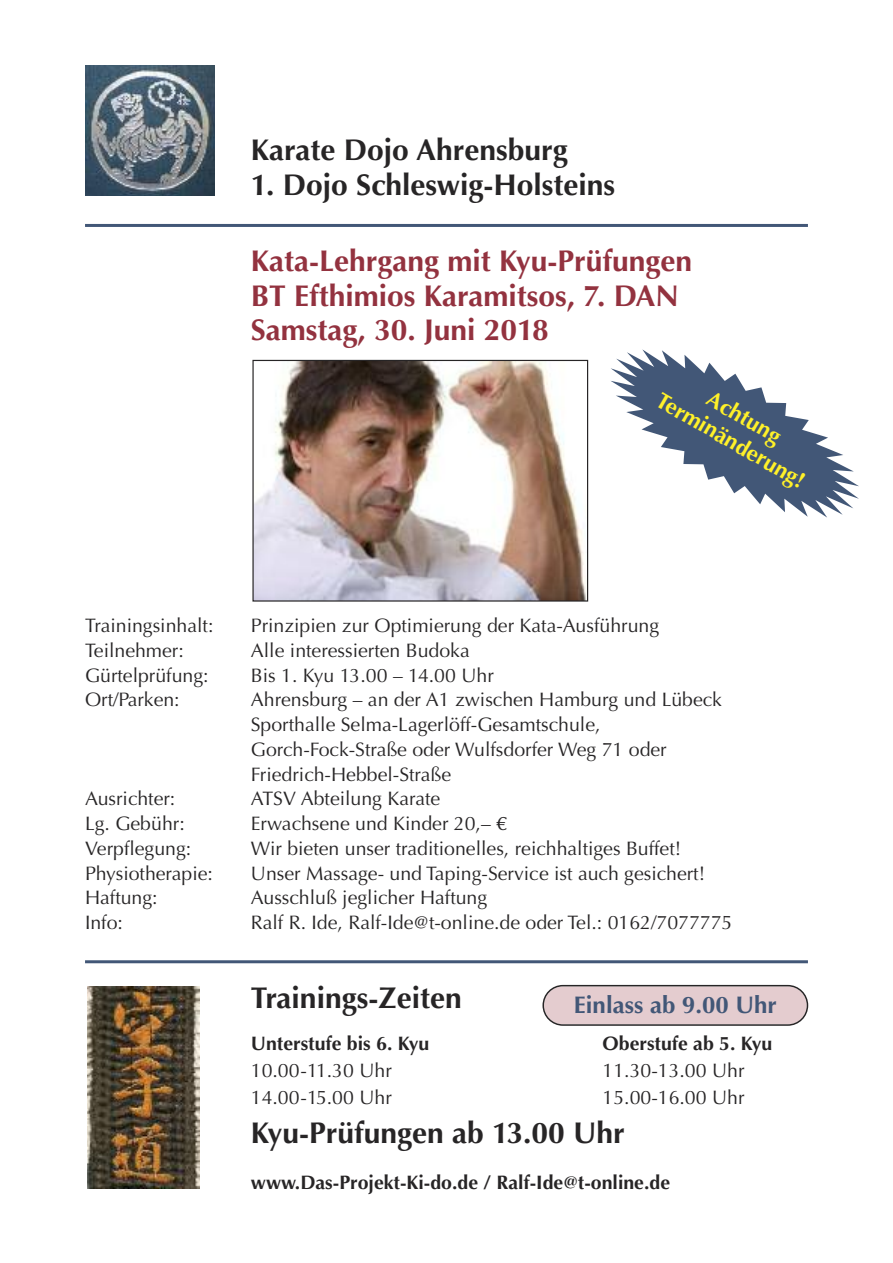
<style>
.page{position:relative;width:893px;height:1263px;background:#fff}
.page>*{position:absolute;margin:0;border:0;box-sizing:border-box;transform-origin:0 0}
.t1{font:700 30px "Optima";color:#272526}
.t2{font:700 30px/34.5px "Optima";color:#93323f}
.t3{font:700 24px "Optima";color:#425777}
.t4{font:700 22.5px/26.7px "Optima";color:#fff129;text-align:center}
.t5{font:19.5px/24.8px "Optima";color:#272526}
.t6{font:700 19.5px "Optima";color:#272526}
</style>
<div class="page">
<img style="left:87px;top:986px;width:112px;height:202px">
<img style="left:254px;top:362px;width:332px;height:238px">
<div style="left:252px;top:360px;width:336px;height:242px;border:1px solid #272526"></div>
<img style="left:85px;top:66px;width:130px;height:129px">
<hr style="left:85px;top:224px;width:723px;height:3px;background:#425777">
<hr style="left:85px;top:960px;width:723px;height:3px;background:#425777">
<svg style="left:542px;top:985px;width:266px;height:41px;background:#d6c1c4"></svg>
<svg style="left:611px;top:349px;width:248px;height:169px"></svg>
<h1 class="t1" style="left:251px;top:133px;width:318px">Karate Dojo Ahrensburg</h1>
<h1 class="t1" style="left:251px;top:167px;width:366px">1. Dojo Schleswig-Holsteins</h1>
<h1 class="t2" style="left:251px;top:244px;width:443px">Kata-Lehrgang mit Kyu-Prüfungen<br>BT Efthimios Karamitsos, 7. DAN<br>Samstag, 30. Juni 2018</h1>
<p class="t4" style="left:678px;top:364px;width:169px;rotate:30deg">Achtung<br>Terminänderung!</p>
<p class="t5" style="left:85px;top:613px;width:130px">Trainingsinhalt:</p>
<p class="t5" style="left:251px;top:613px;width:410px">Prinzipien zur Optimierung der Kata-Ausführung</p>
<p class="t5" style="left:85px;top:638px;width:100px">Teilnehmer:</p>
<p class="t5" style="left:251px;top:638px;width:220px">Alle interessierten Budoka</p>
<p class="t5" style="left:85px;top:663px;width:125px">Gürtelprüfung:</p>
<p class="t5" style="left:251px;top:663px;width:245px">Bis 1. Kyu 13.00 – 14.00 Uhr</p>
<p class="t5" style="left:85px;top:688px;width:96px">Ort/Parken:</p>
<p class="t5" style="left:251px;top:688px;width:473px">Ahrensburg – an der A1 zwischen Hamburg und Lübeck Sporthalle Selma-Lagerlöff-Gesamtschule, Gorch-Fock-Straße oder Wulfsdorfer Weg 71 oder Friedrich-Hebbel-Straße</p>
<p class="t5" style="left:85px;top:787px;width:92px">Ausrichter:</p>
<p class="t5" style="left:251px;top:787px;width:191px">ATSV Abteilung Karate</p>
<p class="t5" style="left:85px;top:811px;width:101px">Lg. Gebühr:</p>
<p class="t5" style="left:251px;top:811px;width:258px">Erwachsene und Kinder 20,– €</p>
<p class="t5" style="left:85px;top:836px;width:108px">Verpflegung:</p>
<p class="t5" style="left:251px;top:836px;width:432px">Wir bieten unser traditionelles, reichhaltiges Buffet!</p>
<p class="t5" style="left:85px;top:861px;width:130px">Physiotherapie:</p>
<p class="t5" style="left:251px;top:861px;width:456px">Unser Massage- und Taping-Service ist auch gesichert!</p>
<p class="t5" style="left:85px;top:886px;width:74px">Haftung:</p>
<p class="t5" style="left:251px;top:886px;width:238px">Ausschluß jeglicher Haftung</p>
<p class="t5" style="left:85px;top:910px;width:39px">Info:</p>
<p class="t5" style="left:251px;top:910px;width:483px">Ralf R. Ide, Ralf-Ide@t-online.de oder Tel.: 0162/7077775</p>
<h1 class="t1" style="left:251px;top:981px;width:212px">Trainings-Zeiten</h1>
<p class="t6" style="left:251px;top:1032px;width:180px">Unterstufe bis 6. Kyu</p>
<p class="t6" style="left:603px;top:1032px;width:171px">Oberstufe ab 5. Kyu</p>
<p class="t5" style="left:251px;top:1059px;width:143px">10.00-11.30 Uhr</p>
<p class="t5" style="left:603px;top:1059px;width:143px">11.30-13.00 Uhr</p>
<p class="t5" style="left:251px;top:1086px;width:143px">14.00-15.00 Uhr</p>
<p class="t5" style="left:603px;top:1086px;width:143px">15.00-16.00 Uhr</p>
<h1 class="t1" style="left:251px;top:1115px;width:376px">Kyu-Prüfungen ab 13.00 Uhr</h1>
<p class="t6" style="left:251px;top:1171px;width:421px">www.Das-Projekt-Ki-do.de / Ralf-Ide@t-online.de</p>
<p class="t3" style="left:574px;top:991px;width:204px">Einlass ab 9.00 Uhr</p>
</div>
